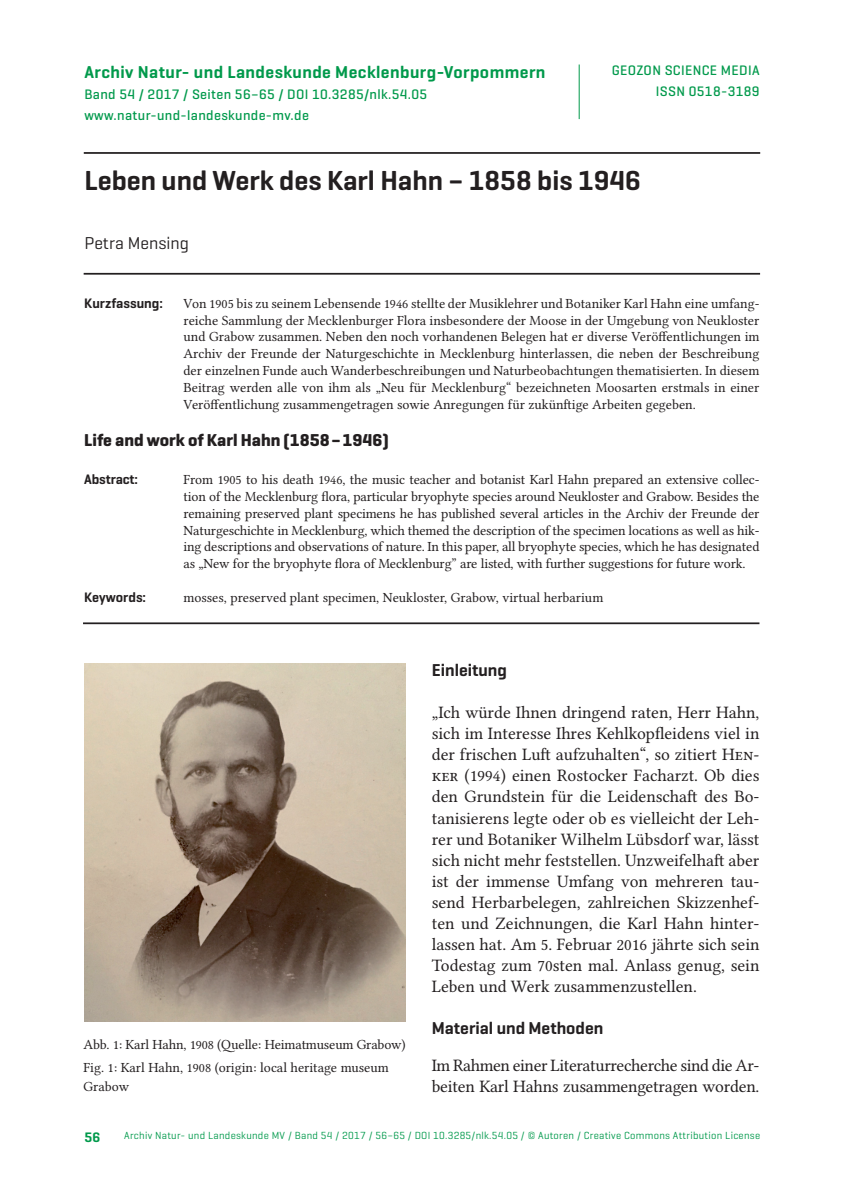
<style>
.page{position:relative;width:844px;height:1191px;background:#fff}
.page>*{position:absolute;margin:0;border:0;box-sizing:border-box;transform-origin:0 0}
.t1{font:600 28px "Geogrotesque";color:#231f20}
.t2{font:17.5px/21px "Lin Libertine O";color:#231f20;text-align:justify}
.t3{font:17.5px/21px "Lin Libertine O";letter-spacing:-.02em;color:#231f20}
.t4{font:600 17.5px "Geogrotesque";letter-spacing:.025em;color:#00994b}
.t5{font:700 17.5px "Geogrotesque";color:#231f20}
.t6{font:600 17.5px "Geogrotesque";color:#231f20}
.t7{font:17.5px "Geogrotesque";color:#231f20}
.t8{font:14px/16.8px "Lin Libertine O";color:#231f20}
.t9{font:500 14px/21px "Geogrotesque";letter-spacing:.025em;color:#00994b}
.t10{font:600 14px "Geogrotesque";color:#231f20}
.t11{font:600 14px "Geogrotesque";color:#00994b}
.t12{font:10.5px "Geogrotesque";letter-spacing:.025em;color:#00994b}
</style>
<div class="page">
<hr style="left:578px;top:64px;width:1px;height:55px;background:#00994b">
<hr style="left:84px;top:152px;width:676px;height:2px;background:#231f20">
<hr style="left:84px;top:273px;width:675px;height:2px;background:#231f20">
<hr style="left:83px;top:622px;width:676px;height:2px;background:#231f20">
<img style="left:84px;top:663px;width:321px;height:359px">
<p class="t4" style="left:84px;top:61px;width:462px">Archiv Natur- und Landeskunde Mecklenburg-Vorpommern</p>
<p class="t9" style="left:84px;top:83px;width:344px">Band 54 / 2017 / Seiten 56–65 / DOI 10.3285/nlk.54.05 www.natur-und-landeskunde-mv.de</p>
<p class="t9" style="left:611px;top:59px;width:149px;text-align:right">GEOZON SCIENCE MEDIA<br>ISSN 0518-3189</p>
<h1 class="t1" style="left:84px;top:163px;width:558px">Leben und Werk des Karl Hahn – 1858 bis 1946</h1>
<p class="t7" style="left:84px;top:232px;width:106px">Petra Mensing</p>
<p class="t10" style="left:84px;top:294px;width:80px">Kurzfassung:</p>
<p class="t8" style="left:183px;top:295px;width:577px">Von 1905 bis zu seinem Lebensende 1946 stellte der Musiklehrer und Botaniker Karl Hahn eine umfang&shy;reiche Sammlung der Mecklenburger Flora insbesondere der Moose in der Umgebung von Neukloster und Grabow zusammen. Neben den noch vorhandenen Belegen hat er diverse Veröffentlichungen im Archiv der Freunde der Naturgeschichte in Mecklenburg hinterlassen, die neben der Beschreibung der einzelnen Funde auch Wanderbeschreibungen und Naturbeobachtungen thematisierten. In diesem Beitrag werden alle von ihm als „Neu für Mecklenburg“ bezeichneten Moosarten erstmals in einer Veröffentlichung zusammengetragen sowie Anregungen für zukünftige Arbeiten gegeben.</p>
<p class="t5" style="left:84px;top:429px;width:306px">Life and work of Karl Hahn (1858–1946)</p>
<p class="t10" style="left:84px;top:471px;width:55px">Abstract:</p>
<p class="t8" style="left:183px;top:471px;width:577px;text-align:justify">From 1905 to his death 1946, the music teacher and botanist Karl Hahn prepared an extensive collec&shy;tion of the Mecklenburg flora, particular bryophyte species around Neukloster and Grabow. Besides the remaining preserved plant specimens he has published several articles in the Archiv der Freunde der Naturgeschichte in Mecklenburg, which themed the description of the specimen locations as well as hik&shy;ing descriptions and observations of nature. In this paper, all bryophyte species, which he has designated as „New for the bryophyte flora of Mecklenburg” are listed, with further suggestions for future work.</p>
<p class="t10" style="left:84px;top:588px;width:63px">Keywords:</p>
<p class="t8" style="left:183px;top:589px;width:419px">mosses, preserved plant specimen, Neukloster, Grabow, virtual herbarium</p>
<p class="t8" style="left:83px;top:1033px;width:323px;line-height:23.1px">Abb. 1: Karl Hahn, 1908 (Quelle: Heimatmuseum Grabow)<br>Fig. 1: Karl Hahn, 1908 (origin: local heritage museum</p>
<p class="t8" style="left:83px;top:1077px;width:47px">Grabow</p>
<p class="t6" style="left:431px;top:659px;width:77px">Einleitung</p>
<p class="t2" style="left:431px;top:702px;width:329px">„Ich würde Ihnen dringend raten, Herr Hahn, sich im Interesse Ihres Kehlkopfleidens viel in der frischen Luft aufzuhalten“, so zitiert Hen&shy;ker (1994) einen Rostocker Facharzt. Ob dies den Grundstein für die Leidenschaft des Bo&shy;tanisierens legte oder ob es vielleicht der Leh&shy;rer und Botaniker Wilhelm Lübsdorf war, lässt sich nicht mehr feststellen. Unzweifelhaft aber ist der immense Umfang von mehreren tau&shy;send Herbarbelegen, zahlreichen Skizzenhef&shy;ten und Zeichnungen, die Karl Hahn hinter&shy;lassen hat. Am 5. Februar 2016 jährte sich sein Todestag zum 70sten mal. Anlass genug, sein Leben und Werk zusammenzustellen.</p>
<p class="t6" style="left:431px;top:1016px;width:173px">Material und Methoden</p>
<p class="t3" style="left:431px;top:1055px;width:329px">Im Rahmen einer Literaturrecherche sind die Ar&shy;beiten Karl Hahns zusammengetragen worden.</p>
<p class="t11" style="left:84px;top:1128px;width:18px">56</p>
<p class="t12" style="left:124px;top:1128px;width:637px">Archiv Natur- und Landeskunde MV / Band 54 / 2017 / 56–65 / DOI 10.3285/nlk.54.05 / © Autoren / Creative Commons Attribution License</p>
</div>
